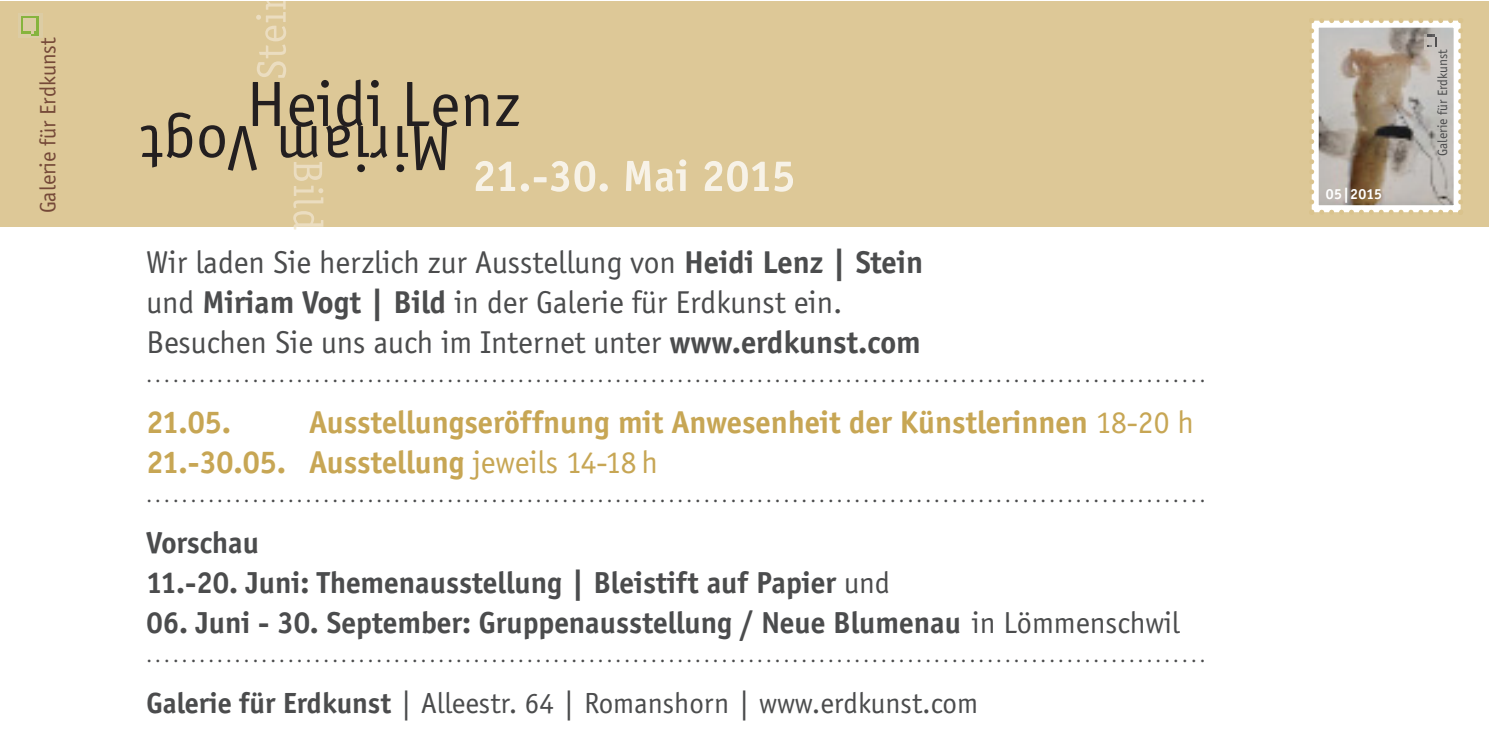
<style>
.page{position:relative;width:1489px;height:745px;background:#fff}
.page>*{position:absolute;margin:0;border:0;box-sizing:border-box;transform-origin:0 0}
.t1{font:66px "Officina Sans";letter-spacing:.01em;color:#231f20}
.t2{font:32.5px/40px "Officina Sans";color:#4b4c4d}
.t3{font:700 32.5px/40px "Officina Sans";color:#c7a654}
.t4{font:700 31.25px/40px "Officina Sans";color:#4b4c4d}
.t5{font:30px "Officina Sans";color:#4b4c4d}
.t6{font:23px "Officina Sans";color:#754938}
.t7{font:19.5px "Officina Sans";color:#4b4c4d}
.t8{font:700 15px "Officina Sans";letter-spacing:.015em;color:#fff}
.t9{font:14px "Officina Sans";color:#4b4c4d}
.s1{font-weight:700}
.s2{font-weight:400}
</style>
<div class="page">
<div style="left:0;top:2px;width:1488px;height:224px;background:#ddc897"></div>
<svg style="left:1311px;top:20px;width:150px;height:193px"></svg>
<img style="left:1424px;top:35px;width:14px;height:14px">
<img style="left:19px;top:13px;width:23px;height:24px">
<svg style="left:475px;top:161px;width:198px;height:31px"></svg>
<hr style="left:293px;top:226px;width:30px;height:3px;background:#f2ead6">
<svg style="left:293px;top:162px;width:30px;height:64px"></svg>
<svg style="left:256px;top:2px;width:30px;height:76px"></svg>
<p class="t6" style="left:35px;top:213px;width:178px;rotate:-90deg">Galerie für Erdkunst</p>
<h1 class="t1" style="left:246px;top:67px;width:275px">Heidi Lenz</h1>
<h1 class="t1" style="left:452px;top:185px;width:312px;rotate:-180deg">Miriam Vogt</h1>
<h2 class="t2" style="left:146px;top:242px;width:778px">Wir laden Sie herzlich zur Ausstellung von <span class="s1">Heidi Lenz | Stein </span>und <span class="s1">Miriam Vogt | Bild</span> in der Galerie für Erdkunst ein.<br>Besuchen Sie uns auch im Internet unter <span class="s1">www.erdkunst.com</span></h2>
<p class="t7" style="left:146px;top:364px;width:1060px">........................................................................................................................</p>
<h2 class="t3" style="left:146px;top:401px;width:86px">21.05.</h2>
<h2 class="t3" style="left:146px;top:401px;width:1048px;text-indent:163px">Ausstellungseröffnung mit Anwesenheit der Künstlerinnen <span class="s2">18-20 h<br></span>21.-30.05. Ausstellung <span class="s2">jeweils 14-18 h</span></h2>
<p class="t7" style="left:146px;top:484px;width:1060px">........................................................................................................................</p>
<h3 class="t4" style="left:146px;top:522px;width:745px">Vorschau<br>11.-20. Juni: Themenausstellung | Bleistift auf Papier <span class="s2">und</span></h3>
<h3 class="t4" style="left:146px;top:602px;width:1034px">06. Juni - 30. September: Gruppenausstellung / Neue Blumenau <span class="s2">in Lömmenschwil</span></h3>
<p class="t7" style="left:146px;top:644px;width:1060px">........................................................................................................................</p>
<h3 class="t5" style="left:146px;top:686px;width:833px"><span class="s1">Galerie für Erdkunst</span> | Alleestr. 64 | Romanshorn | www.erdkunst.com</h3>
<p class="t8" style="left:1325px;top:184px;width:58px">05|2015</p>
<p class="t9" style="left:1434px;top:156px;width:108px;rotate:-90deg">Galerie für Erdkunst</p>
</div>
